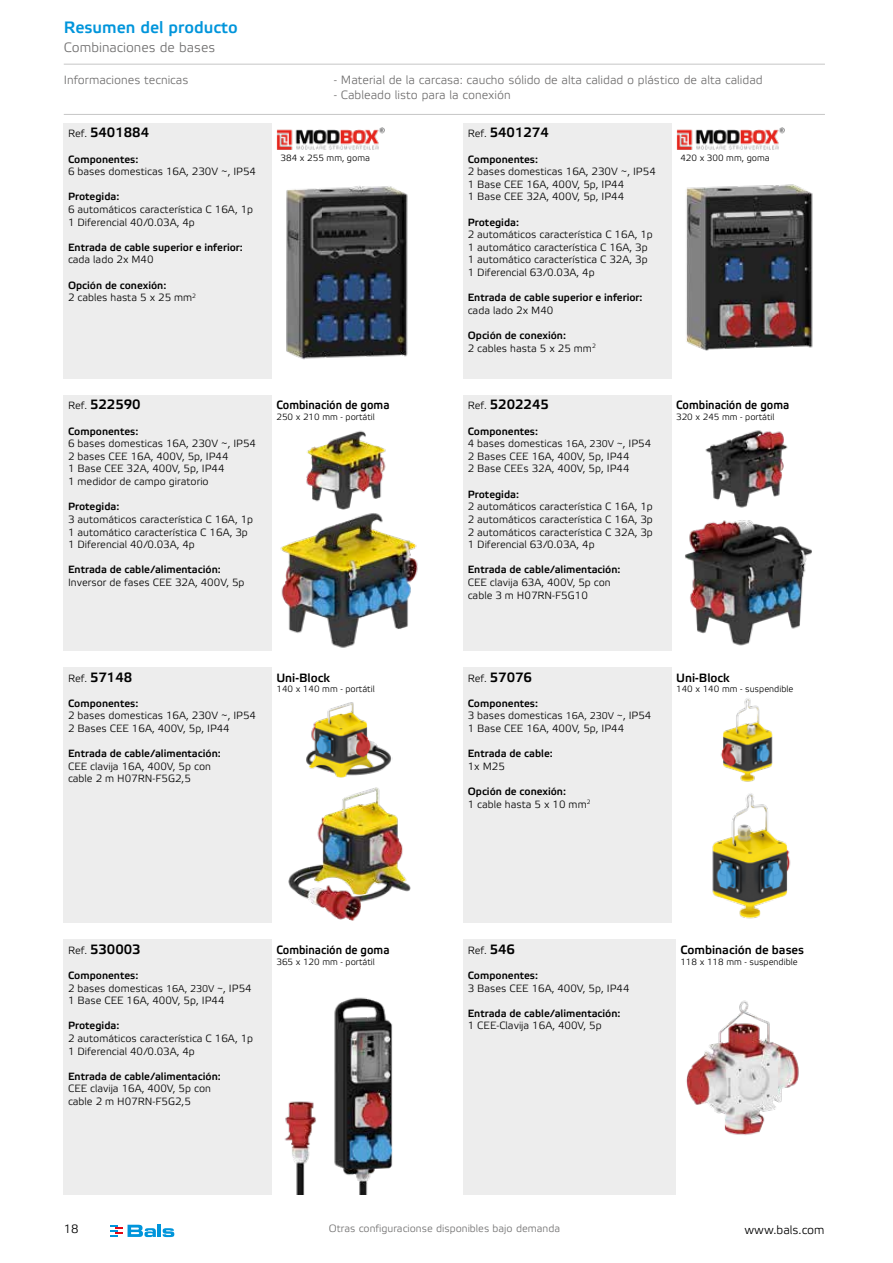
<style>
.page{position:relative;width:893px;height:1263px;background:#fff}
.page>*{position:absolute;margin:0;border:0;box-sizing:border-box;transform-origin:0 0}
.t1{font:500 16.5px "Etelka";color:#0095db}
.t2{font:500 13.5px "Etelka";color:#000}
.t3{font:300 13.5px "Etelka";color:#706f6f}
.t4{font:300 12px "Etelka";color:#706f6f}
.t5{font:500 12px "Etelka";color:#000;scale:.92 1}
.t6{font:500 12px "Etelka";color:#000}
.t7{font:300 12px "Etelka";color:#000}
.t8{font:300 10.5px/12.6px "Etelka";color:#000}
.t9{font:500 10.5px/12.6px "Etelka";color:#000}
.t10{font:300 10.5px "Etelka";color:#706f6f}
.t11{font:300 9px "Etelka";color:#000}
.s1{font-weight:300;font-size:10.5px}
.s2{font-weight:500}
.s3{font-size:9.75px}
.s4{font-weight:300}
.s5{font-weight:500;font-size:13.5px}
</style>
<div class="page">
<svg style="left:111px;top:1225px;width:63px;height:12px"></svg>
<hr style="left:64px;top:64px;width:761px;height:1px;background:#c6c6c6">
<img style="left:712px;top:698px;width:79px;height:221px">
<div style="left:64px;top:395px;width:208px;height:256px;background:#ededed"></div>
<div style="left:64px;top:668px;width:208px;height:255px;background:#ededed"></div>
<div style="left:64px;top:940px;width:208px;height:255px;background:#ededed"></div>
<div style="left:463px;top:668px;width:209px;height:255px;background:#ededed"></div>
<div style="left:463px;top:395px;width:209px;height:256px;background:#ededed"></div>
<div style="left:463px;top:940px;width:213px;height:255px;background:#ededed"></div>
<div style="left:64px;top:123px;width:208px;height:255px;background:#ededed"></div>
<div style="left:463px;top:123px;width:209px;height:255px;background:#ededed"></div>
<img style="left:705px;top:430px;width:83px;height:78px">
<img style="left:306px;top:430px;width:80px;height:80px">
<img style="left:288px;top:787px;width:123px;height:134px">
<img style="left:286px;top:186px;width:122px;height:174px">
<img style="left:686px;top:184px;width:127px;height:167px">
<img style="left:284px;top:997px;width:109px;height:198px">
<img style="left:280px;top:513px;width:138px;height:135px">
<img style="left:306px;top:702px;width:86px;height:76px">
<img style="left:685px;top:520px;width:127px;height:126px">
<img style="left:276px;top:128px;width:108px;height:22px">
<img style="left:676px;top:128px;width:108px;height:22px">
<img style="left:686px;top:1000px;width:113px;height:135px">
<hr style="left:64px;top:114px;width:761px;height:1px;background:#c6c6c6">
<h1 class="t1" style="left:64px;top:17px;width:175px">Resumen del producto</h1>
<p class="t3" style="left:64px;top:39px;width:153px">Combinaciones de bases</p>
<p class="t4" style="left:64px;top:72px;width:126px">Informaciones tecnicas</p>
<p class="t4" style="left:334px;top:72px;width:430px">- Material de la carcasa: caucho sólido de alta calidad o plástico de alta calidad</p>
<p class="t4" style="left:334px;top:87px;width:178px">- Cableado listo para la conexión</p>
<p class="t2" style="left:68px;top:124px;width:83px"><span class="s1">Ref.</span> 5401884</p>
<p class="t9" style="left:68px;top:153px;width:72px">Componentes:</p>
<p class="t8" style="left:68px;top:165px;width:190px">6 bases domesticas 16A, 230V ~, IP54</p>
<p class="t9" style="left:68px;top:191px;width:53px">Protegida:</p>
<p class="t8" style="left:68px;top:203px;width:187px">6 automáticos característica C 16A, 1p<br>1 Diferencial 40/0.03A, 4p</p>
<p class="t9" style="left:68px;top:241px;width:176px">Entrada de cable superior e inferior:</p>
<p class="t8" style="left:68px;top:254px;width:87px">cada lado 2x M40</p>
<p class="t8" style="left:68px;top:279px;width:130px"><span class="s2">Opción de conexión:<br></span>2 cables hasta 5 x 25 mm<sup>2</sup></p>
<p class="t2" style="left:68px;top:396px;width:74px"><span class="s1">Ref.</span> 522590</p>
<p class="t9" style="left:68px;top:425px;width:72px">Componentes:</p>
<p class="t8" style="left:68px;top:438px;width:190px">6 bases domesticas 16A, 230V ~, IP54<br>2 bases CEE 16A, 400V, 5p, IP44<br>1 Base CEE 32A, 400V, 5p, IP44<br>1 medidor de campo giratorio</p>
<p class="t9" style="left:68px;top:500px;width:53px">Protegida:</p>
<p class="t8" style="left:68px;top:513px;width:187px">3 automáticos característica C 16A, 1p<br>1 automático característica C 16A, 3p<br>1 Diferencial 40/0.03A, 4p</p>
<p class="t9" style="left:68px;top:563px;width:154px">Entrada de cable/alimentación:</p>
<p class="t8" style="left:68px;top:576px;width:178px">Inversor de fases CEE 32A, 400V, 5p</p>
<p class="t2" style="left:468px;top:124px;width:83px"><span class="s1">Ref.</span> 5401274</p>
<p class="t9" style="left:468px;top:153px;width:72px">Componentes:</p>
<p class="t8" style="left:468px;top:165px;width:190px">2 bases domesticas 16A, 230V ~, IP54<br>1 Base CEE 16A, 400V, 5p, IP44<br>1 Base CEE 32A, 400V, 5p, IP44</p>
<p class="t9" style="left:468px;top:216px;width:53px">Protegida:</p>
<p class="t8" style="left:468px;top:228px;width:187px">2 automáticos característica C 16A, 1p 1 automático característica C 16A, 3p 1 automático característica C 32A, 3p 1 Diferencial 63/0.03A, 4p</p>
<p class="t9" style="left:468px;top:291px;width:176px">Entrada de cable superior e inferior:</p>
<p class="t8" style="left:468px;top:304px;width:87px">cada lado 2x M40</p>
<p class="t8" style="left:468px;top:329px;width:130px"><span class="s2">Opción de conexión:<br></span>2 cables hasta 5 x 25 mm<sup>2</sup></p>
<p class="t11" style="left:281px;top:152px;width:91px">384 x 255 mm, goma</p>
<p class="t11" style="left:680px;top:153px;width:91px">420 x 300 mm, goma</p>
<p class="t5" style="left:276px;top:398px;width:124px">Combinación de goma</p>
<p class="t11" style="left:276px;top:412px;width:100px">250 x 210 mm - portátil</p>
<p class="t2" style="left:468px;top:396px;width:83px"><span class="s1">Ref.</span> 5202245</p>
<p class="t8" style="left:468px;top:425px;width:185px"><span class="s2">Componentes:<br></span>4 bases domesticas <span class="s3">16A, 230V ~</span>, IP54<br>2 Bases CEE 16A, 400V, 5p, IP44<br>2 Base CEEs 32A, 400V, 5p, IP44</p>
<p class="t9" style="left:468px;top:488px;width:53px">Protegida:</p>
<p class="t8" style="left:468px;top:501px;width:187px;text-align:justify">2 automáticos característica C 16A, 1p 2 automáticos característica C 16A, 3p 2 automáticos característica C 32A, 3p 1 Diferencial 63/0.03A, 4p</p>
<p class="t9" style="left:468px;top:563px;width:154px">Entrada de cable/alimentación:</p>
<p class="t8" style="left:468px;top:576px;width:144px">CEE clavija 63A, 400V, 5p con cable 3 m H07RN-F5G10</p>
<p class="t5" style="left:676px;top:398px;width:124px">Combinación de goma</p>
<p class="t11" style="left:676px;top:412px;width:100px">320 x 245 mm - portátil</p>
<p class="t2" style="left:68px;top:668px;width:66px"><span class="s1">Ref.</span> 57148</p>
<p class="t9" style="left:68px;top:697px;width:72px">Componentes:</p>
<p class="t8" style="left:68px;top:710px;width:190px">2 bases domesticas 16A, 230V ~, IP54<br>2 Bases CEE 16A, 400V, 5p, IP44</p>
<p class="t9" style="left:68px;top:747px;width:154px">Entrada de cable/alimentación:</p>
<p class="t8" style="left:68px;top:760px;width:144px">CEE clavija 16A, 400V, 5p con cable 2 m H07RN-F5G2,5</p>
<p class="t6" style="left:276px;top:670px;width:55px">Uni-Block</p>
<p class="t11" style="left:276px;top:684px;width:100px">140 x 140 mm - portátil</p>
<p class="t2" style="left:468px;top:668px;width:66px"><span class="s1">Ref.</span> 57076</p>
<p class="t8" style="left:468px;top:697px;width:185px"><span class="s2">Componentes:<br></span>3 bases domesticas <span class="s3">16A, 230V ~</span>, IP54<br>1 Base CEE 16A, 400V, 5p, IP44</p>
<p class="t9" style="left:468px;top:747px;width:87px">Entrada de cable:</p>
<p class="t8" style="left:468px;top:760px;width:39px">1x M25</p>
<p class="t9" style="left:468px;top:785px;width:124px">Opción de conexión:<br><span class="s4">1 cable hasta 5 x 10 mm</span><sup>2</sup></p>
<p class="t6" style="left:676px;top:670px;width:55px">Uni-Block</p>
<p class="t11" style="left:676px;top:684px;width:119px">140 x 140 mm - suspendible</p>
<p class="t2" style="left:68px;top:941px;width:74px"><span class="s1">Ref.</span> 530003</p>
<p class="t8" style="left:68px;top:969px;width:185px"><span class="s2">Componentes:<br></span>2 bases domesticas <span class="s3">16A, 230V ~</span>, IP54<br>1 Base CEE 16A, 400V, 5p, IP44</p>
<p class="t9" style="left:68px;top:1020px;width:53px">Protegida:</p>
<p class="t8" style="left:68px;top:1032px;width:187px">2 automáticos característica C 16A, 1p<br>1 Diferencial 40/0.03A, 4p</p>
<p class="t9" style="left:68px;top:1070px;width:154px">Entrada de cable/alimentación:</p>
<p class="t8" style="left:68px;top:1083px;width:144px">CEE clavija 16A, 400V, 5p con cable 2 m H07RN-F5G2,5</p>
<p class="t5" style="left:276px;top:942px;width:124px">Combinación de goma</p>
<p class="t11" style="left:276px;top:956px;width:100px">365 x 120 mm - portátil</p>
<p class="t8" style="left:468px;top:944px;width:49px">Ref. <span class="s5">546</span></p>
<p class="t9" style="left:468px;top:969px;width:72px">Componentes:</p>
<p class="t8" style="left:468px;top:982px;width:163px">3 Bases CEE 16A, 400V, 5p, IP44</p>
<p class="t9" style="left:468px;top:1007px;width:154px">Entrada de cable/alimentación:</p>
<p class="t8" style="left:468px;top:1020px;width:136px">1 CEE-Clavija 16A, 400V, 5p</p>
<p class="t6" style="left:680px;top:942px;width:125px">Combinación de bases</p>
<p class="t11" style="left:680px;top:956px;width:119px">118 x 118 mm - suspendible</p>
<p class="t7" style="left:64px;top:1222px;width:16px">18</p>
<p class="t7" style="left:744px;top:1222px;width:82px">www.bals.com</p>
<p class="t10" style="left:329px;top:1222px;width:233px">Otras configuracionse disponibles bajo demanda</p>
</div>
